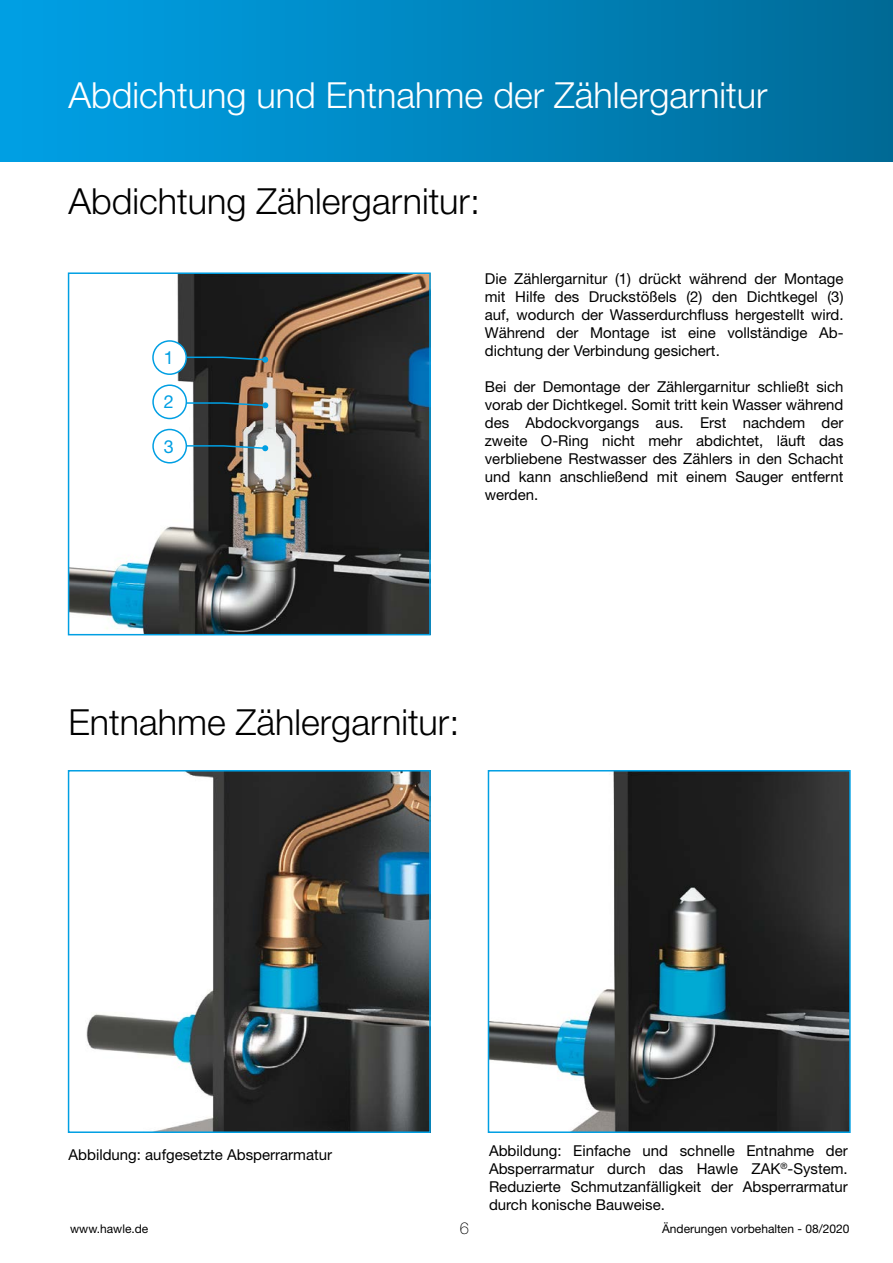
<style>
.page{position:relative;width:893px;height:1263px;background:#fff}
.page>*{position:absolute;margin:0;border:0;box-sizing:border-box;transform-origin:0 0}
.t1{font:300 36px "Helvetica Neue LT Pro";color:#000}
.t2{font:300 36px "Helvetica Neue LT Pro";color:#fff}
.t3{font:18px "Helvetica Neue LT Pro";color:#009fe3}
.t4{font:100 16.5px "Helvetica Neue LT Pro";color:#000}
.t5{font:15px/18px "Helvetica Neue LT Pro";color:#000;text-align:justify}
.t6{font:12px "Helvetica Neue LT Pro";color:#000}
</style>
<div class="page">
<div style="left:0;top:0;width:893px;height:162px;background:linear-gradient(to right,#00a2e7,#006b97)"></div>
<img style="left:491px;top:773px;width:357px;height:357px">
<div style="left:488px;top:770px;width:363px;height:363px;border:2px solid #009fe3"></div>
<img style="left:86px;top:773px;width:342px;height:357px">
<div style="left:68px;top:770px;width:363px;height:363px;border:2px solid #009fe3"></div>
<img style="left:71px;top:275px;width:357px;height:357px">
<div style="left:68px;top:272px;width:363px;height:363px;border:2px solid #009fe3"></div>
<svg style="left:186px;top:401px;width:82px;height:7px"></svg>
<svg style="left:186px;top:356px;width:82px;height:7px"></svg>
<svg style="left:186px;top:444px;width:82px;height:7px"></svg>
<div style="left:153px;top:385px;width:33px;height:33px;background:#fff;border-radius:50%"></div>
<div style="left:152px;top:384px;width:35px;height:35px;border:2px solid #009fe3;border-radius:50%"></div>
<div style="left:153px;top:341px;width:33px;height:33px;background:#fff;border-radius:50%"></div>
<div style="left:152px;top:340px;width:35px;height:35px;border:2px solid #009fe3;border-radius:50%"></div>
<div style="left:153px;top:429px;width:33px;height:34px;background:#fff;border-radius:50%"></div>
<div style="left:152px;top:429px;width:35px;height:34px;border:2px solid #009fe3;border-radius:50%"></div>
<h1 class="t2" style="left:69px;top:73px;width:700px">Abdichtung und Entnahme der Zählergarnitur</h1>
<h1 class="t1" style="left:69px;top:179px;width:413px">Abdichtung Zählergarnitur:</h1>
<p class="t3" style="left:164px;top:346px;width:12px">1</p>
<p class="t3" style="left:164px;top:391px;width:12px">2</p>
<p class="t3" style="left:164px;top:435px;width:12px">3</p>
<p class="t5" style="left:485px;top:269px;width:360px">Die Zählergarnitur (1) drückt während der Montage mit Hilfe des Druckstößels (2) den Dichtkegel (3) auf, wodurch der Wasserdurchfluss hergestellt wird.<br>Während der Montage ist eine vollständige Ab&shy;dichtung der Verbindung gesichert.</p>
<p class="t5" style="left:485px;top:377px;width:360px">Bei der Demontage der Zählergarnitur schließt sich vorab der Dichtkegel. Somit tritt kein Wasser während des Abdockvorgangs aus. Erst nachdem der zweite O-Ring nicht mehr abdichtet, läuft das verbliebene Restwasser des Zählers in den Schacht und kann anschließend mit einem Sauger entfernt werden.</p>
<h1 class="t1" style="left:69px;top:700px;width:392px">Entnahme Zählergarnitur:</h1>
<p class="t5" style="left:69px;top:1145px;width:265px">Abbildung: aufgesetzte Absperrarmatur</p>
<p class="t5" style="left:489px;top:1141px;width:360px">Abbildung: Einfache und schnelle Entnahme der Absperrarmatur durch das Hawle ZAK<sup>®</sup>-System.<br>Reduzierte Schmutzanfälligkeit der Absperrarmatur durch konische Bauweise.</p>
<p class="t6" style="left:70px;top:1221px;width:80px">www.hawle.de</p>
<p class="t4" style="left:460px;top:1218px;width:11px">6</p>
<p class="t6" style="left:662px;top:1221px;width:189px">Änderungen vorbehalten - 08/2020</p>
</div>
